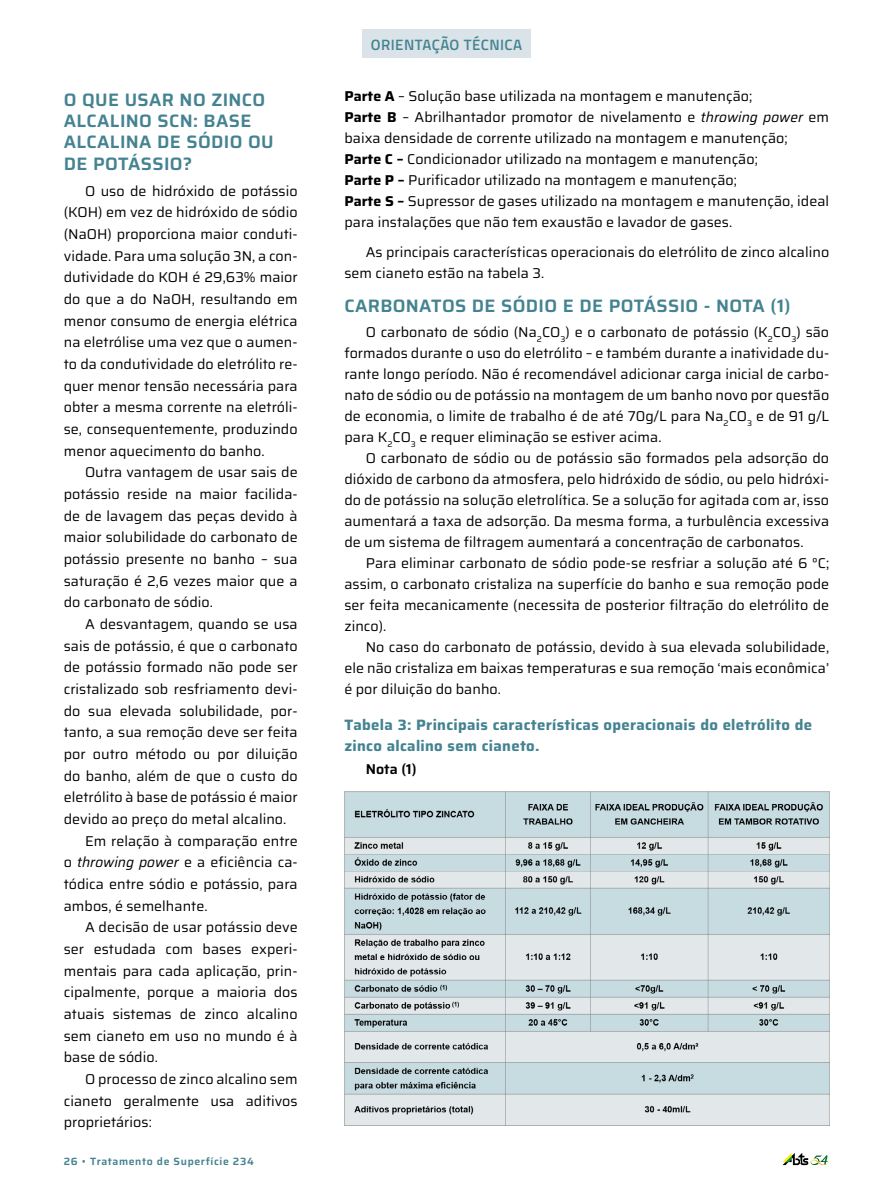
<style>
.page{position:relative;width:893px;height:1191px;background:#fff}
.page>*{position:absolute;margin:0;border:0;box-sizing:border-box;transform-origin:0 0}
.t1{font:600 18px/21.3px "Saira";letter-spacing:.02em;color:#448391}
.t2{font:700 15px/21px "Saira";letter-spacing:.02em;color:#448391}
.t3{font:600 15px "Titillium";letter-spacing:.03em;color:#448391}
.t4{font:14.25px/21px "Saira";letter-spacing:.005em;color:#000;text-align:justify}
.t5{font:600 14.25px "Saira";color:#000}
.t6{font:600 10.5px "Saira";letter-spacing:.06em;color:#448391}
.s1{font-style:italic}
.s2{font-weight:700}
</style>
<div class="page">
<div style="left:362px;top:30px;width:169px;height:28px;background:#d9e3e8"></div>
<img style="left:344px;top:791px;width:485px;height:334px">
<svg style="left:782px;top:1152px;width:47px;height:13px"></svg>
<p class="t1" style="left:64px;top:88px;width:211px">O QUE USAR NO ZINCO<br>ALCALINO SCN: BASE<br>ALCALINA DE SÓDIO OU<br>DE POTÁSSIO?</p>
<p class="t4" style="left:64px;top:179px;width:235px;line-height:21.6px;text-indent:21px">O uso de hidróxido de potássio (KOH) em vez de hidróxido de sódio (NaOH) proporciona maior conduti&shy;vidade. Para uma solução 3N, a con&shy;dutividade do KOH é 29,63% maior do que a do NaOH, resultando em menor consumo de energia elétrica na eletrólise uma vez que o aumen&shy;to da condutividade do eletrólito re&shy;quer menor tensão necessária para obter a mesma corrente na eletróli&shy;se, consequentemente, produzindo menor aquecimento do banho.</p>
<p class="t4" style="left:64px;top:461px;width:235px;line-height:21.6px;text-indent:21px">Outra vantagem de usar sais de potássio reside na maior facilida&shy;de de lavagem das peças devido à maior solubilidade do carbonato de potássio presente no banho – sua saturação é 2,6 vezes maior que a do carbonato de sódio.</p>
<p class="t4" style="left:85px;top:613px;width:214px">A desvantagem, quando se usa</p>
<p class="t4" style="left:64px;top:634px;width:235px">sais de potássio, é que o carbonato</p>
<p class="t4" style="left:64px;top:656px;width:235px">de potássio formado não pode ser</p>
<p class="t4" style="left:64px;top:678px;width:235px">cristalizado sob resfriamento devi-</p>
<p class="t4" style="left:64px;top:699px;width:235px">do sua elevada solubilidade, por-</p>
<p class="t4" style="left:64px;top:721px;width:235px">tanto, a sua remoção deve ser feita</p>
<p class="t4" style="left:64px;top:743px;width:235px">por outro método ou por diluição</p>
<p class="t4" style="left:64px;top:764px;width:235px">do banho, além de que o custo do</p>
<p class="t4" style="left:64px;top:786px;width:235px">eletrólito à base de potássio é maior</p>
<p class="t4" style="left:64px;top:808px;width:224px">devido ao preço do metal alcalino.</p>
<p class="t4" style="left:85px;top:829px;width:214px">Em relação à comparação entre</p>
<p class="t4" style="left:64px;top:851px;width:235px">o <span class="s1">throwing power</span> e a eficiência ca-</p>
<p class="t4" style="left:64px;top:873px;width:235px">tódica entre sódio e potássio, para</p>
<p class="t4" style="left:64px;top:894px;width:145px">ambos, é semelhante.</p>
<p class="t4" style="left:85px;top:916px;width:214px">A decisão de usar potássio deve</p>
<p class="t4" style="left:64px;top:938px;width:235px">ser estudada com bases experi-</p>
<p class="t4" style="left:64px;top:959px;width:235px">mentais para cada aplicação, prin-</p>
<p class="t4" style="left:64px;top:981px;width:235px">cipalmente, porque a maioria dos</p>
<p class="t4" style="left:64px;top:1003px;width:235px">atuais sistemas de zinco alcalino</p>
<p class="t4" style="left:64px;top:1024px;width:235px">sem cianeto em uso no mundo é à</p>
<p class="t4" style="left:64px;top:1046px;width:96px">base de sódio.</p>
<p class="t4" style="left:85px;top:1068px;width:214px">O processo de zinco alcalino sem</p>
<p class="t4" style="left:64px;top:1089px;width:235px">cianeto geralmente usa aditivos</p>
<p class="t4" style="left:64px;top:1111px;width:90px">proprietários:</p>
<p class="t6" style="left:64px;top:1152px;width:191px">26 • Tratamento de Superfície 234</p>
<p class="t3" style="left:371px;top:33px;width:153px">ORIENTAÇÃO TÉCNICA</p>
<p class="t4" style="left:344px;top:85px;width:486px;text-align:left"><span class="s2">Parte A</span> – Solução base utilizada na montagem e manutenção;<br><span class="s2">Parte B</span> – Abrilhantador promotor de nivelamento e <span class="s1">throwing power</span> em baixa densidade de corrente utilizado na montagem e manutenção;<br><span class="s2">Parte C –</span> Condicionador utilizado na montagem e manutenção;<br><span class="s2">Parte P –</span> Purificador utilizado na montagem e manutenção;<br><span class="s2">Parte S –</span> Supressor de gases utilizado na montagem e manutenção, ideal para instalações que não tem exaustão e lavador de gases.</p>
<p class="t4" style="left:344px;top:241px;width:486px;text-indent:21px">As principais características operacionais do eletrólito de zinco alcalino sem cianeto estão na tabela 3.</p>
<p class="t1" style="left:344px;top:294px;width:448px">CARBONATOS DE SÓDIO E DE POTÁSSIO - NOTA (1)</p>
<p class="t4" style="left:344px;top:321px;width:486px;text-indent:21px">O carbonato de sódio (Na<sub>2</sub>CO<sub>3</sub>) e o carbonato de potássio (K<sub>2</sub>CO<sub>3</sub>) são formados durante o uso do eletrólito – e também durante a inatividade du&shy;rante longo período. Não é recomendável adicionar carga inicial de carbo&shy;nato de sódio ou de potássio na montagem de um banho novo por questão de economia, o limite de trabalho é de até 70g/L para Na<sub>2</sub>CO<sub>3</sub> e de 91 g/L para K<sub>2</sub>CO<sub>3</sub> e requer eliminação se estiver acima.</p>
<p class="t4" style="left:344px;top:447px;width:486px;text-indent:21px">O carbonato de sódio ou de potássio são formados pela adsorção do dióxido de carbono da atmosfera, pelo hidróxido de sódio, ou pelo hidróxi&shy;do de potássio na solução eletrolítica. Se a solução for agitada com ar, isso aumentará a taxa de adsorção. Da mesma forma, a turbulência excessiva de um sistema de filtragem aumentará a concentração de carbonatos.</p>
<p class="t4" style="left:344px;top:552px;width:486px;text-indent:21px">Para eliminar carbonato de sódio pode-se resfriar a solução até 6 °C; assim, o carbonato cristaliza na superfície do banho e sua remoção pode ser feita mecanicamente (necessita de posterior filtração do eletrólito de zinco).</p>
<p class="t4" style="left:344px;top:636px;width:486px;text-indent:21px">No caso do carbonato de potássio, devido à sua elevada solubilidade, ele não cristaliza em baixas temperaturas e sua remoção ‘mais econômica’ é por diluição do banho.</p>
<p class="t2" style="left:344px;top:713px;width:469px">Tabela 3: Principais características operacionais do eletrólito de zinco alcalino sem cianeto.</p>
<p class="t5" style="left:366px;top:757px;width:52px">Nota (1)</p>
</div>
